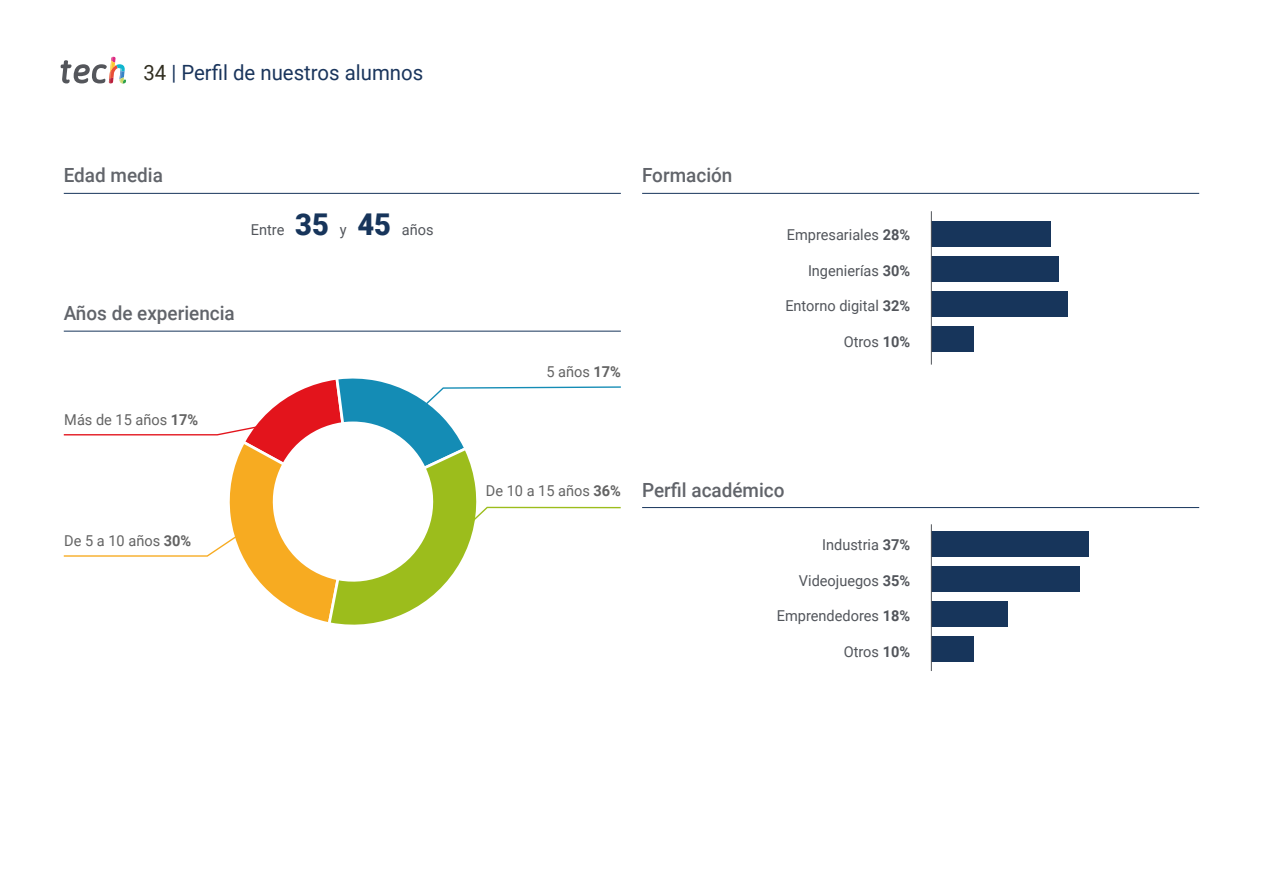
<style>
.page{position:relative;width:1263px;height:893px;background:#fff}
.page>*{position:absolute;margin:0;border:0;box-sizing:border-box;transform-origin:0 0}
.t1{font:21px "Roboto";color:#1a355c}
.t2{font:500 19.5px "Roboto";color:#61646a}
.t3{font:15px "Roboto";color:#52555b}
.t4{font:15px "Roboto";color:#636363}
.s1{color:#312e20}
.s2{font-weight:900;font-size:30px;color:#17355b}
.s3{font-weight:700}
</style>
<div class="page">
<svg style="left:61px;top:57px;width:65px;height:27px"></svg>
<hr style="left:64px;top:193px;width:557px;height:1px;background:#17355b">
<hr style="left:64px;top:331px;width:557px;height:1px;background:#17355b">
<svg style="left:64px;top:378px;width:557px;height:247px"></svg>
<hr style="left:642px;top:193px;width:557px;height:1px;background:#17355b">
<div style="left:931px;top:222px;width:119px;height:25px;background:#17355b"></div>
<div style="left:931px;top:256px;width:128px;height:26px;background:#17355b"></div>
<div style="left:931px;top:291px;width:136px;height:26px;background:#17355b"></div>
<div style="left:931px;top:326px;width:43px;height:26px;background:#17355b"></div>
<hr style="left:931px;top:211px;width:1px;height:154px;background:#52555b">
<div style="left:931px;top:566px;width:149px;height:26px;background:#17355b"></div>
<hr style="left:642px;top:507px;width:557px;height:1px;background:#17355b">
<div style="left:931px;top:532px;width:158px;height:25px;background:#17355b"></div>
<div style="left:931px;top:601px;width:77px;height:26px;background:#17355b"></div>
<div style="left:931px;top:636px;width:43px;height:26px;background:#17355b"></div>
<hr style="left:931px;top:524px;width:1px;height:147px;background:#52555b">
<h1 class="t1" style="left:144px;top:57px;width:281px"><span class="s1">34</span> | Perfil de nuestros alumnos</h1>
<h2 class="t2" style="left:64px;top:161px;width:101px">Edad media</h2>
<p class="t3" style="left:251px;top:219px;width:184px">Entre <span class="s2">35</span> y <span class="s2">45</span> años</p>
<h2 class="t2" style="left:64px;top:300px;width:173px">Años de experiencia</h2>
<p class="t4" style="left:64px;top:409px;width:135px">Más de 15 años <span class="s3">17%</span></p>
<p class="t4" style="left:64px;top:530px;width:128px">De 5 a 10 años <span class="s3">30%</span></p>
<h2 class="t2" style="left:642px;top:161px;width:92px">Formación</h2>
<p class="t4" style="left:546px;top:361px;width:76px">5 años <span class="s3">17%</span></p>
<p class="t3" style="left:787px;top:224px;width:125px">Empresariales <span class="s3">28%</span></p>
<p class="t3" style="left:808px;top:260px;width:104px">Ingenierías <span class="s3">30%</span></p>
<p class="t3" style="left:785px;top:295px;width:126px">Entorno digital <span class="s3">32%</span></p>
<p class="t3" style="left:844px;top:331px;width:68px">Otros <span class="s3">10%</span></p>
<p class="t4" style="left:486px;top:480px;width:137px">De 10 a 15 años <span class="s3">36%</span></p>
<h2 class="t2" style="left:642px;top:476px;width:144px">Perfil académico</h2>
<p class="t3" style="left:822px;top:534px;width:89px">Industria <span class="s3">37%</span></p>
<p class="t3" style="left:799px;top:570px;width:113px">Videojuegos <span class="s3">35%</span></p>
<p class="t3" style="left:777px;top:605px;width:135px">Emprendedores <span class="s3">18%</span></p>
<p class="t3" style="left:844px;top:641px;width:68px">Otros <span class="s3">10%</span></p>
</div>
